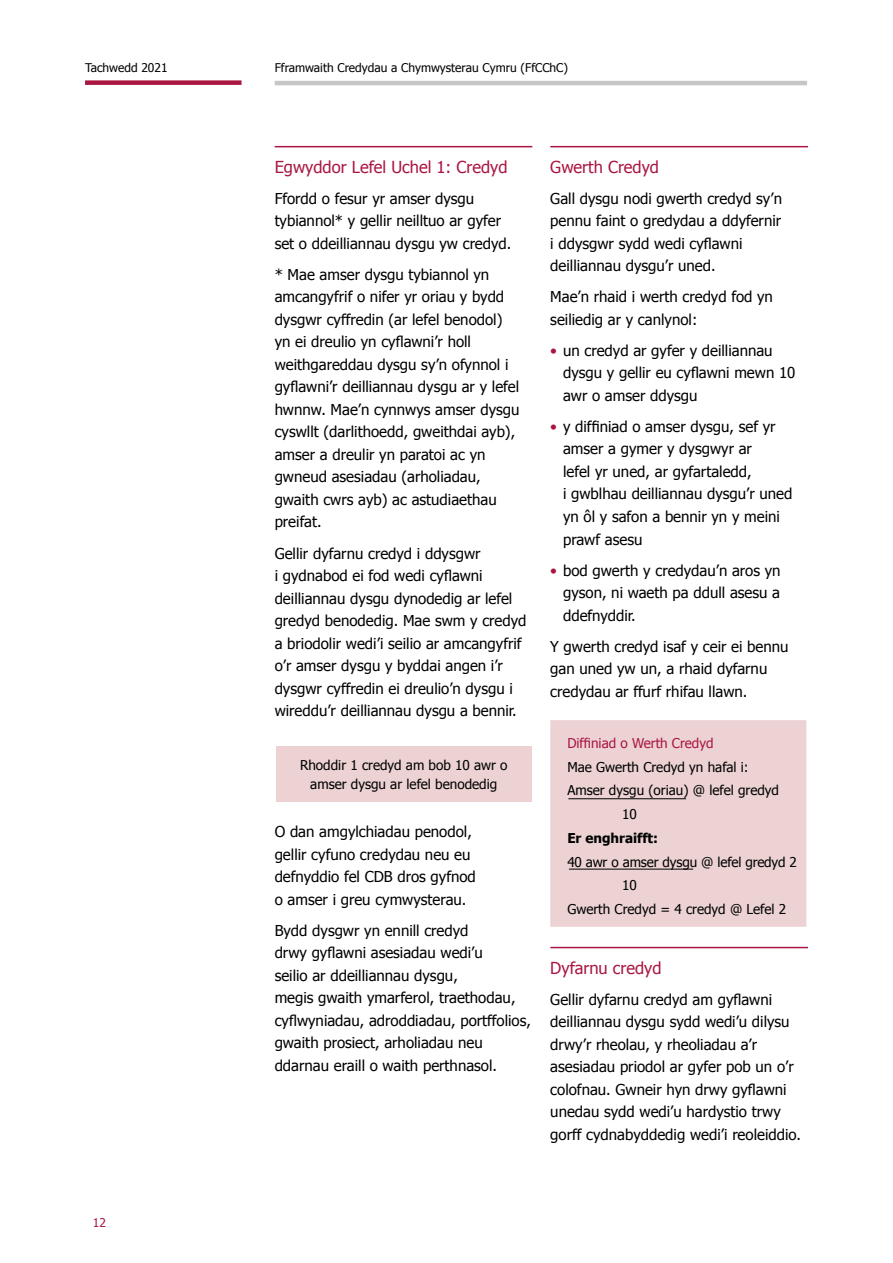
<style>
.page{position:relative;width:893px;height:1263px;background:#fff}
.page>*{position:absolute;margin:0;border:0;box-sizing:border-box;transform-origin:0 0}
.t1{font:16.5px "Tahoma";color:#aa1641}
.Body_Text{font:15px/22.5px "Tahoma";color:#000}
.Bullets{font:15px/22.5px "Tahoma";color:#000}
.Diagram_text{font:13.5px "Tahoma";color:#000}
.Diagram_text_centred{font:13.5px/19.5px "Tahoma";color:#000;text-align:center}
.Diagram_text-2{font:13.5px "Tahoma";color:#aa1641}
.Diagram_text-3{font:700 13.5px "Tahoma";color:#000}
.t2{font:12px "Tahoma";color:#000}
.t3{font:12px "Tahoma";color:#aa1641}
.s1{color:#aa1641}
</style>
<div class="page">
<div style="left:85px;top:80px;width:157px;height:5px;background:#aa1641"></div>
<hr style="left:275px;top:81px;width:532px;height:4px;background:#c6c6c6">
<hr style="left:275px;top:146px;width:257px;height:1px;background:#aa1641">
<hr style="left:550px;top:146px;width:258px;height:1px;background:#aa1641">
<hr style="left:550px;top:947px;width:258px;height:1px;background:#aa1641">
<div style="left:276px;top:746px;width:256px;height:56px;background:#ecd2d3"></div>
<div style="left:550px;top:720px;width:256px;height:207px;background:#ecd2d3"></div>
<hr style="left:568px;top:798px;width:118px;height:1px;background:#000">
<hr style="left:569px;top:869px;width:124px;height:1px;background:#000">
<p class="t2" style="left:85px;top:59px;width:84px">Tachwedd 2021</p>
<p class="t2" style="left:275px;top:60px;width:295px">Fframwaith Credydau a Chymwysterau Cymru (FfCChC)</p>
<p class="t3" style="left:93px;top:1215px;width:15px">12</p>
<h2 class="t1" style="left:275px;top:156px;width:234px">Egwyddor Lefel Uchel 1: Credyd</h2>
<p class="Body_Text" style="left:275px;top:187px;width:238px">Ffordd o fesur yr amser dysgu tybiannol* y gellir neilltuo ar gyfer set o ddeilliannau dysgu yw credyd.</p>
<p class="Body_Text" style="left:275px;top:263px;width:246px">* Mae amser dysgu tybiannol yn amcangyfrif o nifer yr oriau y bydd dysgwr cyffredin (ar lefel benodol) yn ei dreulio yn cyflawni’r holl weithgareddau dysgu sy’n ofynnol i gyflawni’r deilliannau dysgu ar y lefel hwnnw. Mae’n cynnwys amser dysgu cyswllt (darlithoedd, gweithdai ayb), amser a dreulir yn paratoi ac yn gwneud asesiadau (arholiadau, gwaith cwrs ayb) ac astudiaethau preifat.</p>
<p class="Body_Text" style="left:275px;top:541px;width:253px">Gellir dyfarnu credyd i ddysgwr<br>i gydnabod ei fod wedi cyflawni deilliannau dysgu dynodedig ar lefel gredyd benodedig. Mae swm y credyd a briodolir wedi’i seilio ar amcangyfrif o’r amser dysgu y byddai angen i’r dysgwr cyffredin ei dreulio’n dysgu i wireddu’r deilliannau dysgu a bennir.</p>
<p class="Diagram_text_centred" style="left:300px;top:754px;width:209px">Rhoddir 1 credyd am bob 10 awr o amser dysgu ar lefel benodedig</p>
<p class="Body_Text" style="left:275px;top:820px;width:203px">O dan amgylchiadau penodol, gellir cyfuno credydau neu eu defnyddio fel CDB dros gyfnod o amser i greu cymwysterau.</p>
<p class="Body_Text" style="left:275px;top:918px;width:258px">Bydd dysgwr yn ennill credyd<br>drwy gyflawni asesiadau wedi’u<br>seilio ar ddeilliannau dysgu,<br>megis gwaith ymarferol, traethodau, cyflwyniadau, adroddiadau, portffolios, gwaith prosiect, arholiadau neu ddarnau eraill o waith perthnasol.</p>
<h2 class="t1" style="left:550px;top:156px;width:110px">Gwerth Credyd</h2>
<p class="Body_Text" style="left:550px;top:187px;width:233px">Gall dysgu nodi gwerth credyd sy’n pennu faint o gredydau a ddyfernir i ddysgwr sydd wedi cyflawni deilliannau dysgu’r uned.</p>
<p class="Body_Text" style="left:550px;top:285px;width:224px">Mae’n rhaid i werth credyd fod yn seiliedig ar y canlynol:</p>
<p class="Bullets" style="left:563px;top:339px;width:234px;text-indent:-13px"><span class="s1">•</span> un credyd ar gyfer y deilliannau dysgu y gellir eu cyflawni mewn 10 awr o amser ddysgu</p>
<p class="Bullets" style="left:563px;top:415px;width:231px;text-indent:-13px"><span class="s1">•</span> y diffiniad o amser dysgu, sef yr amser a gymer y dysgwyr ar<br>lefel yr uned, ar gyfartaledd,<br>i gwblhau deilliannau dysgu’r uned yn ôl y safon a bennir yn y meini prawf asesu</p>
<p class="Bullets" style="left:563px;top:558px;width:219px;text-align:justify;text-indent:-13px"><span class="s1">•</span> bod gwerth y credydau’n aros yn gyson, ni waeth pa ddull asesu a ddefnyddir.</p>
<p class="Body_Text" style="left:550px;top:634px;width:240px">Y gwerth credyd isaf y ceir ei bennu gan uned yw un, a rhaid dyfarnu credydau ar ffurf rhifau llawn.</p>
<p class="Diagram_text-2" style="left:567px;top:734px;width:148px">Diffiniad o Werth Credyd</p>
<p class="Diagram_text" style="left:567px;top:757px;width:183px">Mae Gwerth Credyd yn hafal i:</p>
<p class="Diagram_text" style="left:567px;top:781px;width:213px">Amser dysgu (oriau) @ lefel gredyd</p>
<p class="Diagram_text" style="left:622px;top:805px;width:16px">10</p>
<p class="Diagram_text-3" style="left:567px;top:828px;width:92px">Er enghraifft:</p>
<p class="Diagram_text" style="left:567px;top:852px;width:231px">40 awr o amser dysgu @ lefel gredyd 2</p>
<p class="Diagram_text" style="left:622px;top:876px;width:16px">10</p>
<p class="Diagram_text" style="left:567px;top:900px;width:220px">Gwerth Credyd = 4 credyd @ Lefel 2</p>
<h2 class="t1" style="left:550px;top:957px;width:113px">Dyfarnu credyd</h2>
<p class="Body_Text" style="left:550px;top:987px;width:252px">Gellir dyfarnu credyd am gyflawni deilliannau dysgu sydd wedi’u dilysu drwy’r rheolau, y rheoliadau a’r asesiadau priodol ar gyfer pob un o’r colofnau. Gwneir hyn drwy gyflawni unedau sydd wedi’u hardystio trwy gorff cydnabyddedig wedi’i reoleiddio.</p>
</div>
